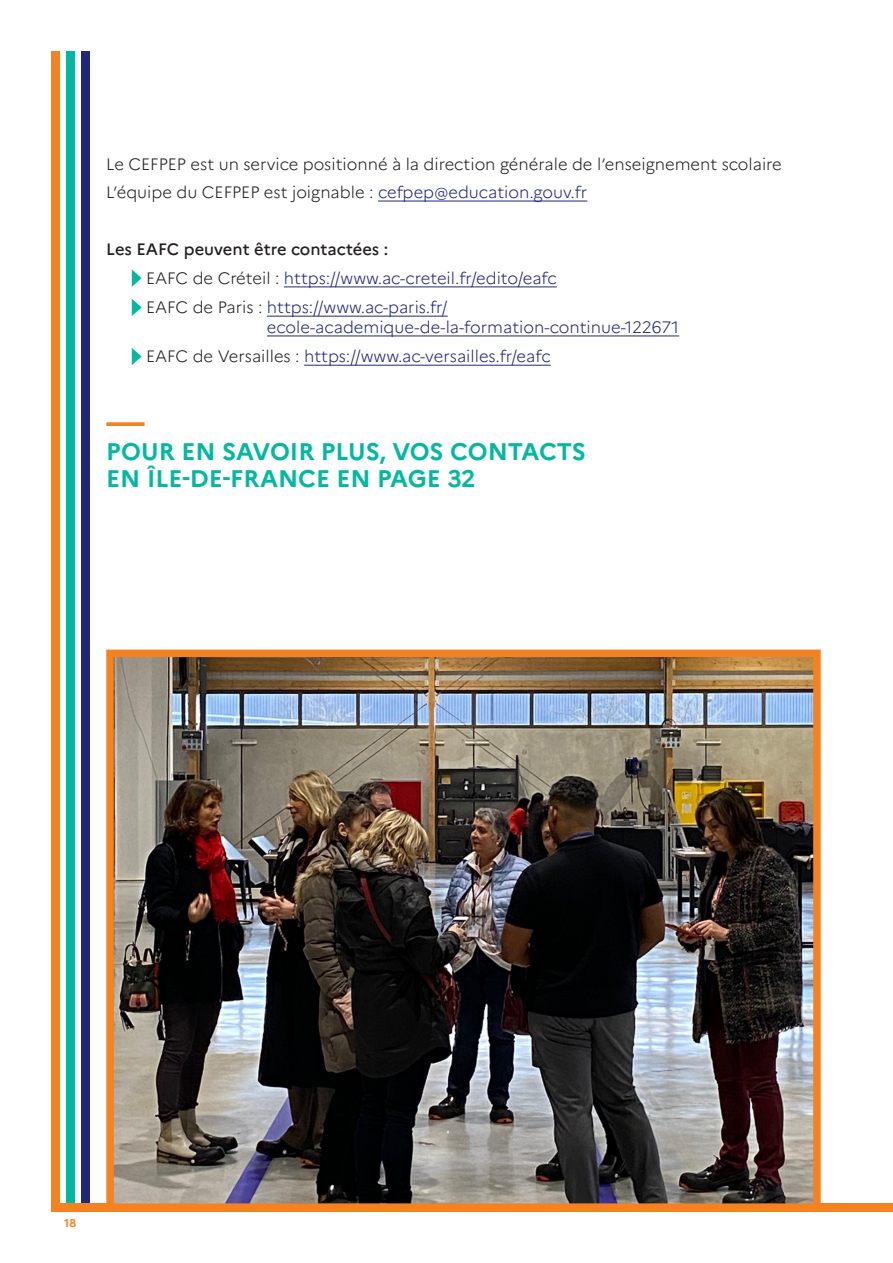
<style>
.page{position:relative;width:893px;height:1263px;background:#fff}
.page>*{position:absolute;margin:0;border:0;box-sizing:border-box;transform-origin:0 0}
.titre_1{font:700 24px/27px "Marianne";color:#03b8a1}
.texte__2{font:300 16.5px/19.8px "Marianne";color:#20277b}
.texte__2-2{font:300 16.5px "Marianne";color:#231f20}
.texte__2-3{font:500 16.5px "Marianne";color:#231f20}
.t1{font:700 11.25px "Marianne";color:#f58220}
.s1{color:#20277b}
.s2{color:#231f20}
</style>
<div class="page">
<div style="left:81px;top:51px;width:8px;height:1152px;background:#20277b"></div>
<div style="left:66px;top:51px;width:8px;height:1152px;background:#03b8a1"></div>
<div style="left:51px;top:51px;width:9px;height:1152px;background:#f58220"></div>
<div style="left:51px;top:1203px;width:842px;height:9px;background:#f58220"></div>
<hr style="left:378px;top:201px;width:209px;height:1px;background:#20277b">
<hr style="left:284px;top:287px;width:273px;height:1px;background:#20277b">
<hr style="left:267px;top:316px;width:181px;height:1px;background:#20277b">
<hr style="left:267px;top:336px;width:412px;height:1px;background:#20277b">
<hr style="left:304px;top:365px;width:247px;height:1px;background:#20277b">
<svg style="left:132px;top:269px;width:10px;height:18px"></svg>
<svg style="left:132px;top:299px;width:10px;height:17px"></svg>
<svg style="left:132px;top:348px;width:10px;height:17px"></svg>
<svg style="left:106px;top:422px;width:39px;height:4px"></svg>
<img style="left:115px;top:658px;width:697px;height:544px">
<div style="left:106px;top:649px;width:715px;height:562px;border:8px solid #f58220"></div>
<p class="texte__2-2" style="left:106px;top:154px;width:677px">Le CEFPEP est un service positionné à la direction générale de l’enseignement scolaire</p>
<p class="texte__2-2" style="left:106px;top:182px;width:482px">L’équipe du CEFPEP est joignable : <span class="s1">cefpep@education.gouv.fr</span></p>
<p class="texte__2-3" style="left:106px;top:239px;width:283px">Les EAFC peuvent être contactées :</p>
<p class="texte__2" style="left:146px;top:268px;width:412px"><span class="s2">EAFC de Créteil :</span> https://www. ac-creteil.fr/edito/eafc</p>
<p class="texte__2" style="left:267px;top:297px;width:414px;text-indent:-121px"><span class="s2">EAFC de Paris :</span> https://www.ac-paris.fr/ ecole-academique-de-la-formation-continue-122671</p>
<p class="texte__2" style="left:146px;top:346px;width:406px"><span class="s2">EAFC de Versailles :</span> https://www.ac-versailles.fr/eafc</p>
<p class="titre_1" style="left:106px;top:438px;width:481px">POUR EN SAVOIR PLUS, VOS CONTACTS<br>EN ÎLE-DE-FRANCE EN PAGE 32</p>
<p class="t1" style="left:64px;top:1216px;width:13px">18</p>
</div>
